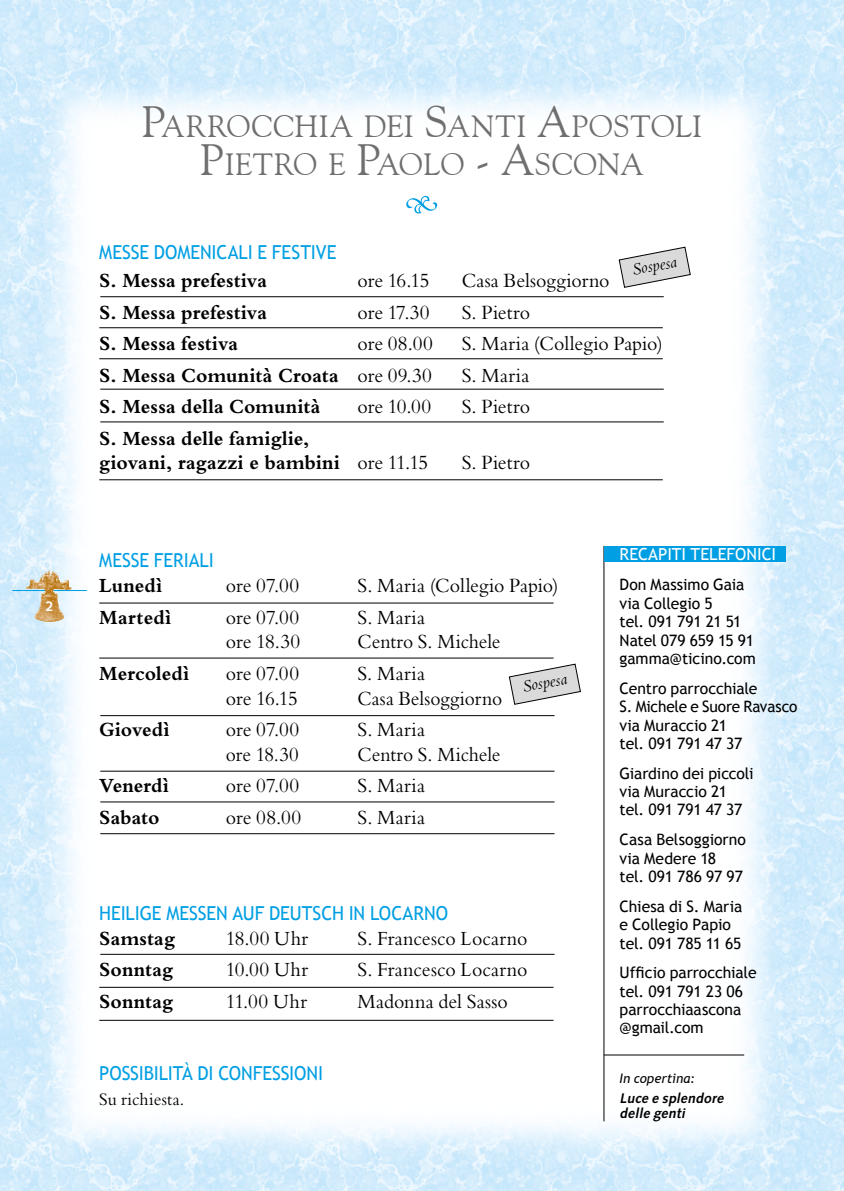
<style>
.page{position:relative;width:844px;height:1191px;background:#fff}
.page>*{position:absolute;margin:0;border:0;box-sizing:border-box;transform-origin:0 0}
.t1{font:30.62px/38.5px "Goudy Old Style BT";letter-spacing:.015em;color:#706f6f;text-align:center}
.t2{font:21px "Bembo Std";letter-spacing:.005em;color:#000;scale:.95 1}
.t3{font:700 21px/24.7px "Bembo Std";letter-spacing:.005em;color:#000;scale:.95 1}
.t4{font:21px "Bembo Std";letter-spacing:.005em;color:#000;scale:.93 1}
.t5{font:19.25px "Trebuchet MS";letter-spacing:-.005em;color:#009fe3;scale:.95 1}
.t6{font:18.38px "Bembo Std";letter-spacing:.005em;color:#000;scale:.95 1}
.t7{font:italic 17.5px "Bembo Std";color:#000;scale:.95 1}
.t8{font:16.62px "Trebuchet MS";color:#fff}
.t9{font:15.75px/18.4px "Trebuchet MS";letter-spacing:-.005em;color:#000}
.t10{font:italic 700 14px/15.8px "Syntax LT Std";color:#000}
.t11{font:700 14px "Syntax LT Std";color:#fff}
.t12{font:italic 13.12px "Trebuchet MS";color:#000}
.s1{font-size:43.75px}
.s2{font-weight:400}
</style>
<div class="page">
<img style="left:0;top:0;width:843px;height:1191px">
<svg style="left:406px;top:196px;width:31px;height:17px"></svg>
<hr style="left:603px;top:546px;width:1px;height:575px;background:#000">
<div style="left:604px;top:546px;width:182px;height:15px;background:#009fe3"></div>
<hr style="left:603px;top:1054px;width:141px;height:1px;background:#000">
<hr style="left:100px;top:296px;width:563px;height:1px;background:#000">
<hr style="left:99px;top:327px;width:563px;height:1px;background:#000">
<hr style="left:99px;top:358px;width:563px;height:1px;background:#000">
<hr style="left:100px;top:389px;width:563px;height:1px;background:#000">
<hr style="left:100px;top:954px;width:454px;height:1px;background:#000">
<hr style="left:99px;top:987px;width:454px;height:1px;background:#000">
<hr style="left:99px;top:479px;width:563px;height:1px;background:#000">
<hr style="left:99px;top:1020px;width:454px;height:1px;background:#000">
<hr style="left:100px;top:421px;width:563px;height:1px;background:#000">
<svg style="left:618px;top:246px;width:73px;height:42px"></svg>
<hr style="left:99px;top:603px;width:454px;height:1px;background:#000">
<hr style="left:99px;top:658px;width:454px;height:1px;background:#000">
<hr style="left:100px;top:715px;width:454px;height:1px;background:#000">
<hr style="left:100px;top:771px;width:454px;height:1px;background:#000">
<hr style="left:100px;top:801px;width:454px;height:1px;background:#000">
<hr style="left:100px;top:833px;width:454px;height:1px;background:#000">
<svg style="left:508px;top:663px;width:73px;height:42px"></svg>
<hr style="left:12px;top:590px;width:75px;height:1px;background:#009fe3">
<img style="left:26px;top:570px;width:45px;height:51px">
<p class="t11" style="left:46px;top:598px;width:9px">2</p>
<h1 class="t1" style="left:141px;top:106px;width:562px"><span class="s1">P</span>ARROCCHIA DEI <span class="s1">S</span>ANTI <span class="s1">A</span>POSTOLI<br><span class="s1">P</span>IETRO E <span class="s1">P</span>AOLO <span class="s1">- A</span>SCONA</h1>
<p class="t5" style="left:99px;top:241px;width:251px">MESSE DOMENICALI E FESTIVE</p>
<h2 class="t3" style="left:99px;top:268px;width:178px">S. Messa prefestiva</h2>
<h2 class="t2" style="left:357px;top:268px;width:77px">ore 16.15</h2>
<h2 class="t2" style="left:461px;top:268px;width:157px">Casa Belsoggiorno</h2>
<h2 class="t3" style="left:99px;top:300px;width:178px">S. Messa prefestiva</h2>
<h2 class="t2" style="left:357px;top:300px;width:77px">ore 17.30</h2>
<h2 class="t2" style="left:461px;top:300px;width:73px">S. Pietro</h2>
<h2 class="t3" style="left:99px;top:331px;width:148px">S. Messa festiva</h2>
<h2 class="t2" style="left:357px;top:331px;width:81px">ore 08.00</h2>
<h2 class="t2" style="left:461px;top:331px;width:213px">S. Maria (Collegio Papio)</h2>
<h2 class="t3" style="left:99px;top:363px;width:351px">S. Messa Comunità Croata <span class="s2">ore 09.30</span></h2>
<h2 class="t2" style="left:461px;top:363px;width:73px">S. Maria</h2>
<h2 class="t3" style="left:99px;top:394px;width:234px">S. Messa della Comunità</h2>
<h2 class="t2" style="left:357px;top:394px;width:79px">ore 10.00</h2>
<h2 class="t2" style="left:461px;top:394px;width:73px">S. Pietro</h2>
<h2 class="t3" style="left:99px;top:426px;width:348px">S. Messa delle famiglie,<br>giovani, ragazzi e bambini <span class="s2">ore 11.15</span></h2>
<p class="t7" style="left:630px;top:259px;width:49px;rotate:-11deg">Sospesa</p>
<h2 class="t2" style="left:461px;top:450px;width:73px">S. Pietro</h2>
<p class="t5" style="left:99px;top:549px;width:122px">MESSE FERIALI</p>
<h2 class="t3" style="left:99px;top:573px;width:68px">Lunedì</h2>
<h2 class="t2" style="left:226px;top:573px;width:79px">ore 07.00</h2>
<h2 class="t2" style="left:357px;top:573px;width:213px">S. Maria (Collegio Papio)</h2>
<h2 class="t3" style="left:99px;top:604px;width:77px">Martedì</h2>
<h2 class="t2" style="left:226px;top:605px;width:79px">ore 07.00</h2>
<h2 class="t2" style="left:357px;top:605px;width:73px">S. Maria</h2>
<h2 class="t2" style="left:226px;top:629px;width:80px">ore 18.30</h2>
<h2 class="t4" style="left:357px;top:629px;width:155px">Centro S. Michele</h2>
<h2 class="t3" style="left:99px;top:661px;width:96px">Mercoledì</h2>
<h2 class="t2" style="left:226px;top:661px;width:79px">ore 07.00</h2>
<h2 class="t2" style="left:357px;top:661px;width:73px">S. Maria</h2>
<h2 class="t2" style="left:226px;top:685px;width:77px">ore 16.15</h2>
<h2 class="t4" style="left:357px;top:685px;width:157px">Casa Belsoggiorno</h2>
<h2 class="t3" style="left:99px;top:717px;width:76px">Giovedì</h2>
<h2 class="t2" style="left:226px;top:717px;width:79px">ore 07.00</h2>
<h2 class="t2" style="left:357px;top:717px;width:73px">S. Maria</h2>
<h2 class="t4" style="left:226px;top:742px;width:80px">ore 18.30</h2>
<h2 class="t4" style="left:357px;top:742px;width:155px">Centro S. Michele</h2>
<h2 class="t3" style="left:99px;top:773px;width:75px">Venerdì</h2>
<h2 class="t2" style="left:226px;top:773px;width:79px">ore 07.00</h2>
<h2 class="t2" style="left:357px;top:773px;width:73px">S. Maria</h2>
<h2 class="t3" style="left:99px;top:804px;width:65px">Sabato</h2>
<h2 class="t2" style="left:226px;top:805px;width:81px">ore 08.00</h2>
<h2 class="t2" style="left:357px;top:805px;width:73px">S. Maria</h2>
<p class="t7" style="left:520px;top:676px;width:49px;rotate:-11deg">Sospesa</p>
<p class="t5" style="left:99px;top:902px;width:368px">HEILIGE MESSEN AUF DEUTSCH IN LOCARNO</p>
<h2 class="t3" style="left:99px;top:925px;width:81px">Samstag</h2>
<h2 class="t2" style="left:226px;top:926px;width:88px">18.00 Uhr</h2>
<h2 class="t2" style="left:357px;top:926px;width:180px">S. Francesco Locarno</h2>
<h2 class="t3" style="left:99px;top:957px;width:79px">Sonntag</h2>
<h2 class="t2" style="left:226px;top:957px;width:88px">10.00 Uhr</h2>
<h2 class="t2" style="left:357px;top:957px;width:180px">S. Francesco Locarno</h2>
<h2 class="t3" style="left:99px;top:988px;width:79px">Sonntag</h2>
<h2 class="t2" style="left:226px;top:989px;width:87px">11.00 Uhr</h2>
<h2 class="t2" style="left:357px;top:989px;width:160px">Madonna del Sasso</h2>
<p class="t5" style="left:99px;top:1061px;width:237px">POSSIBILITÀ DI CONFESSIONI</p>
<p class="t6" style="left:99px;top:1088px;width:91px">Su richiesta.</p>
<p class="t8" style="left:619px;top:544px;width:158px">RECAPITI TELEFONICI</p>
<p class="t9" style="left:619px;top:576px;width:138px">Don Massimo Gaia via Collegio 5<br>tel. 091 791 21 51<br>Natel 079 659 15 91 gamma@ticino.com</p>
<p class="t9" style="left:619px;top:679px;width:179px">Centro parrocchiale<br>S. Michele e Suore Ravasco via Muraccio 21<br>tel. 091 791 47 37</p>
<p class="t9" style="left:619px;top:764px;width:135px">Giardino dei piccoli via Muraccio 21 tel. 091 791 47 37</p>
<p class="t9" style="left:619px;top:830px;width:128px">Casa Belsoggiorno via Medere 18<br>tel. 091 786 97 97</p>
<p class="t9" style="left:619px;top:897px;width:124px">Chiesa di S. Maria e Collegio Papio tel. 091 785 11 65</p>
<p class="t9" style="left:619px;top:963px;width:138px">Ufficio parrocchiale tel. 091 791 23 06 parrocchiaascona @gmail.com</p>
<p class="t12" style="left:619px;top:1070px;width:77px">In copertina:</p>
<p class="t10" style="left:619px;top:1090px;width:108px">Luce e splendore delle genti</p>
</div>
